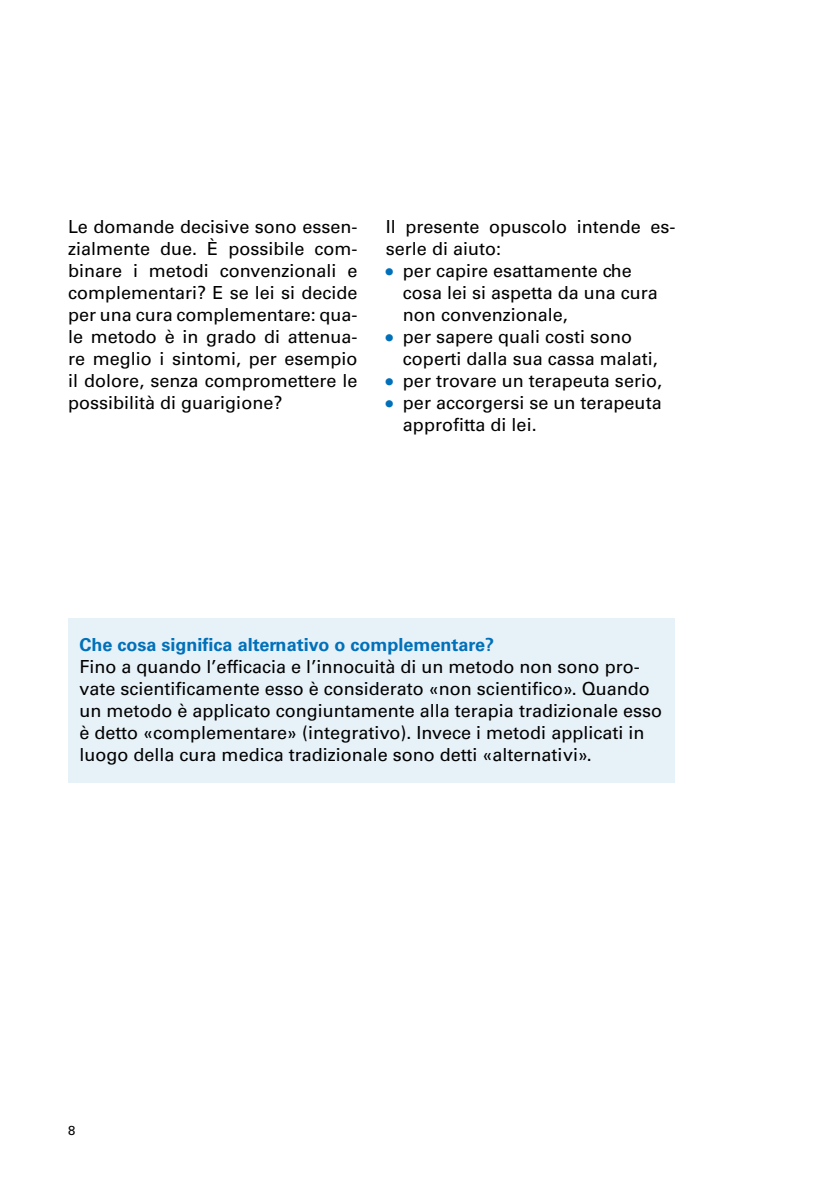
<style>
.page{position:relative;width:840px;height:1191px;background:#fff}
.page>*{position:absolute;margin:0;border:0;box-sizing:border-box;transform-origin:0 0}
.t1{font:18px/22px "Univers LT Std";color:#000}
.t2{font:700 18px "Univers LT Std";color:#0070ba}
.t3{font:13px "Univers LT Std";color:#000}
.s1{font-size:20px;color:#0070ba}
</style>
<div class="page">
<div style="left:69px;top:617px;width:605px;height:165px;background:#e6f1f8"></div>
<p class="t1" style="left:68px;top:215px;width:291px;text-align:justify">Le domande decisive sono essen&shy;zialmente due. È possibile com&shy;binare i metodi convenzionali e complementari? E se lei si decide per una cura complementare: qua&shy;le metodo è in grado di attenua&shy;re meglio i sintomi, per esempio il dolore, senza compromettere le possibilità di guarigione?</p>
<p class="t1" style="left:386px;top:215px;width:291px">Il presente opuscolo intende es&shy;serle di aiuto:</p>
<p class="t1" style="left:403px;top:259px;width:256px;text-indent:-17px"><span class="s1">•</span> per capire esattamente che cosa lei si aspetta da una cura non convenzionale,</p>
<p class="t1" style="left:403px;top:325px;width:256px;text-indent:-17px"><span class="s1">•</span> per sapere quali costi sono coperti dalla sua cassa malati,</p>
<p class="t1" style="left:386px;top:369px;width:277px"><span class="s1">•</span> per trovare un terapeuta serio,</p>
<p class="t1" style="left:403px;top:391px;width:260px;text-indent:-17px"><span class="s1">•</span> per accorgersi se un terapeuta approfitta di lei.</p>
<p class="t2" style="left:79px;top:634px;width:416px">Che cosa significa alternativo o complementare?</p>
<p class="t1" style="left:79px;top:655px;width:584px">Fino a quando l’efficacia e l’innocuità di un metodo non sono pro&shy;vate scientificamente esso è considerato «non scientifico». Quando un metodo è applicato congiuntamente alla terapia tradizionale esso è detto «complementare» (integrativo). Invece i metodi applicati in luogo della cura medica tradizionale sono detti «alternativi».</p>
<p class="t3" style="left:68px;top:1123px;width:9px">8</p>
</div>
